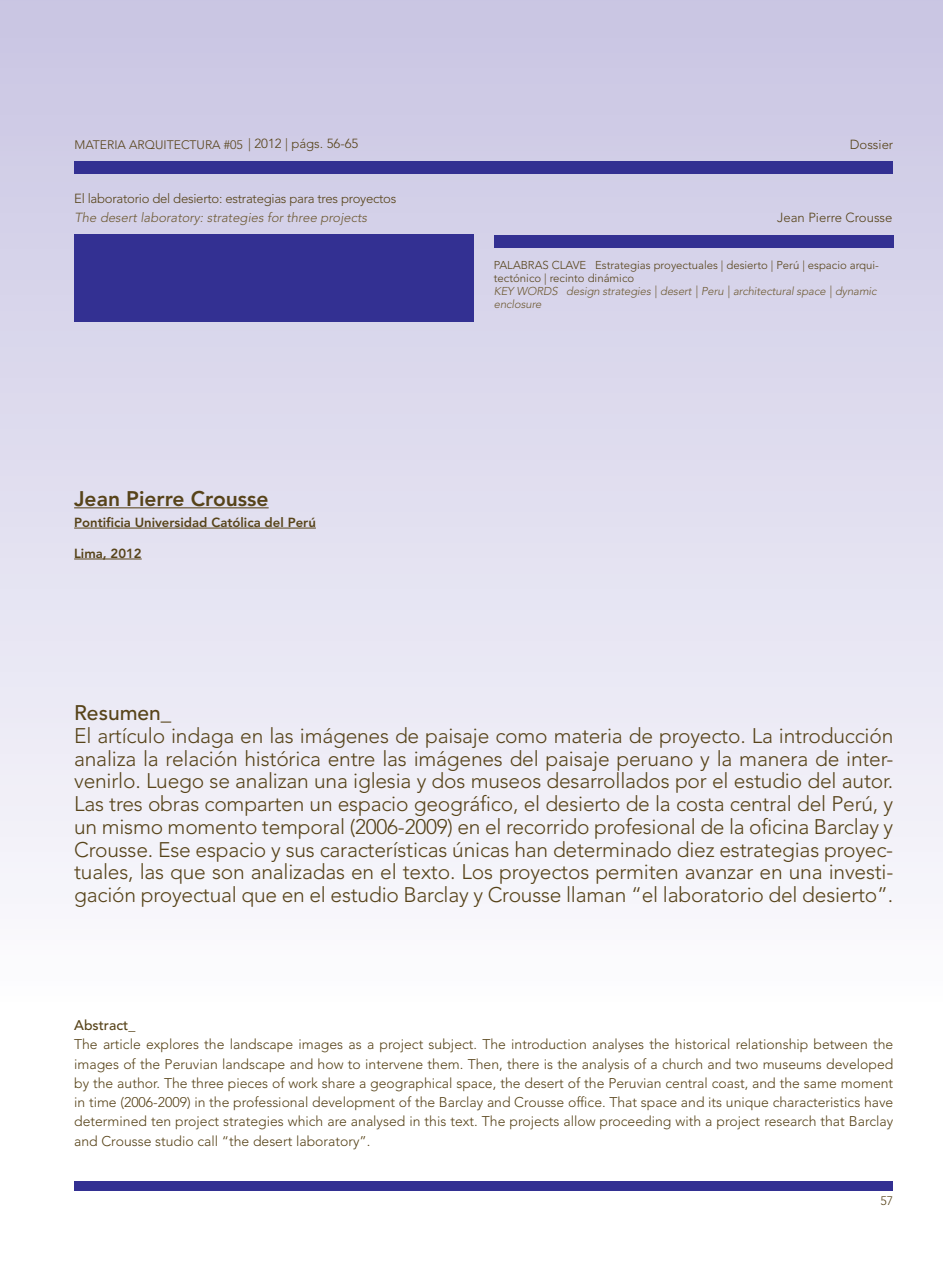
<style>
.page{position:relative;width:943px;height:1265px;background:#fff}
.page>*{position:absolute;margin:0;border:0;box-sizing:border-box;transform-origin:0 0}
.t1{font:300 21px/22.8px "Avenir LT Std";letter-spacing:-.01em;color:#574319;text-align:justify}
.t2{font:800 21px "Avenir LT Std";color:#574319}
.t3{font:500 21px "Avenir LT Std";color:#574319}
.t4{font:300 14px/19.2px "Avenir LT Std";color:#574319;text-align:justify}
.t5{font:500 14px "Avenir LT Std";color:#574319}
.t6{font:300 13.12px "Avenir LT Std";letter-spacing:-.02em;color:#574319}
.t7{font:italic 300 13.12px "Avenir LT Std";color:#6f5b35}
.t8{font:800 13.12px "Avenir LT Std";color:#574319}
.t9{font:300 13.12px "Avenir LT Std";color:#574319}
.t10{font:300 12.25px "Avenir LT Std";color:#574319}
.t11{font:300 11.38px/13.1px "Avenir LT Std";color:#574319}
.t12{font:italic 300 11.38px/13.1px "Avenir LT Std";letter-spacing:-.01em;color:#6f5b35}
.s1{font-size:13.12px}
</style>
<div class="page">
<div style="left:0;top:0;width:943px;height:1265px;background:linear-gradient(to bottom,#c9c5e3,#fff)"></div>
<div style="left:74px;top:1181px;width:819px;height:10px;background:#333092"></div>
<div style="left:74px;top:161px;width:819px;height:13px;background:#333092"></div>
<div style="left:494px;top:235px;width:399px;height:12px;background:#333092"></div>
<div style="left:74px;top:235px;width:400px;height:87px;background:#333092"></div>
<hr style="left:74px;top:507px;width:195px;height:1px;background:#574319">
<hr style="left:74px;top:528px;width:242px;height:1px;background:#574319">
<hr style="left:74px;top:559px;width:68px;height:1px;background:#574319">
<p class="t10" style="left:74px;top:138px;width:285px">MATERIA ARQUITECTURA #05 <span class="s1">| 2012 | págs. 56-65</span></p>
<p class="t9" style="left:849px;top:136px;width:45px">Dossier</p>
<p class="t6" style="left:74px;top:191px;width:324px">El laboratorio del desierto: estrategias para tres proyectos</p>
<p class="t7" style="left:74px;top:210px;width:294px">The desert laboratory: strategies for three projects</p>
<p class="t2" style="left:74px;top:486px;width:196px">Jean Pierre Crousse</p>
<p class="t8" style="left:74px;top:514px;width:243px">Pontificia Universidad Católica del Perú</p>
<p class="t8" style="left:74px;top:545px;width:69px">Lima, 2012</p>
<p class="t9" style="left:777px;top:210px;width:117px">Jean Pierre Crousse</p>
<p class="t11" style="left:494px;top:258px;width:387px">PALABRAS CLAVE Estrategias proyectuales | desierto | Perú | espacio arqui&shy;tectónico | recinto dinámico</p>
<p class="t12" style="left:494px;top:285px;width:384px">KEY WORDS design strategies | desert | Peru | architectural space | dynamic enclosure</p>
<p class="t3" style="left:74px;top:701px;width:99px">Resumen_</p>
<p class="t1" style="left:74px;top:724px;width:820px">El artículo indaga en las imágenes de paisaje como materia de proyecto. La introducción analiza la relación histórica entre las imágenes del paisaje peruano y la manera de inter&shy;venirlo. Luego se analizan una iglesia y dos museos desarrollados por el estudio del autor.<br>Las tres obras comparten un espacio geográfico, el desierto de la costa central del Perú, y un mismo momento temporal (2006-2009) en el recorrido profesional de la oficina Barclay y Crousse. Ese espacio y sus características únicas han determinado diez estrategias proyec&shy;tuales, las que son analizadas en el texto. Los proyectos permiten avanzar en una investi&shy;gación proyectual que en el estudio Barclay y Crousse llaman “el laboratorio del desierto”.</p>
<p class="t5" style="left:74px;top:1017px;width:63px">Abstract_</p>
<p class="t4" style="left:74px;top:1035px;width:820px">The article explores the landscape images as a project subject. The introduction analyses the historical relationship between the images of the Peruvian landscape and how to intervene them. Then, there is the analysis of a church and two museums developed by the author. The three pieces of work share a geographical space, the desert of the Peruvian central coast, and the same moment in time (2006-2009) in the professional development of the Barclay and Crousse office. That space and its unique characteristics have determined ten project strategies which are analysed in this text. The projects allow proceeding with a project research that Barclay and Crousse studio call “the desert laboratory”.</p>
<p class="t10" style="left:880px;top:1194px;width:14px">57</p>
</div>
